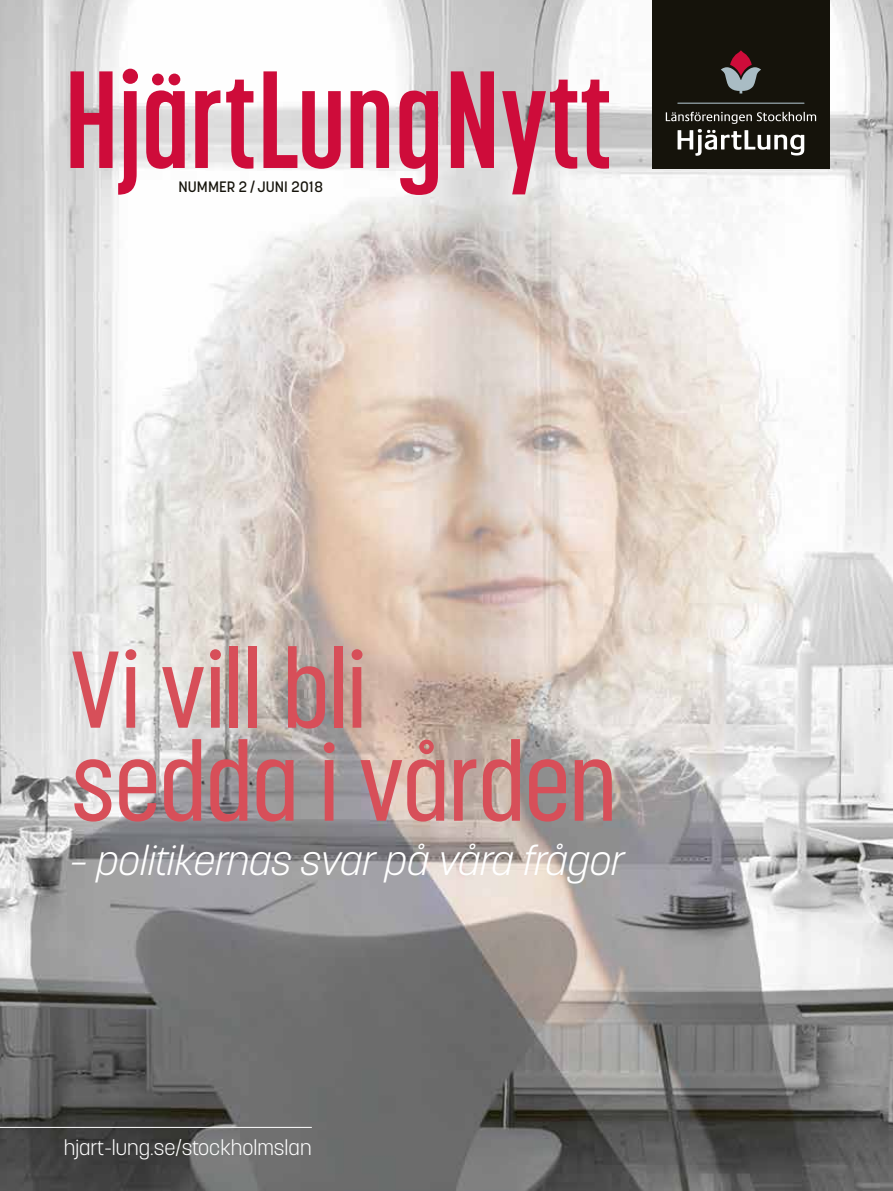
<style>
.page{position:relative;width:893px;height:1191px;background:#fff}
.page>*{position:absolute;margin:0;border:0;box-sizing:border-box;transform-origin:0 0}
.t1{font:500 108px/93px "Korolev Condensed";letter-spacing:-.02em;color:#d74f59}
.t2{font:italic 300 40.5px "Korolev";color:#fff}
.t3{font:300 21px "Korolev";color:#fff}
.t4{font:500 15px "Korolev";color:#15130b}
</style>
<div class="page">
<img style="left:0;top:0;width:893px;height:1191px">
<div style="left:652px;top:0;width:177px;height:168px;background:#15130b"></div>
<hr style="left:677px;top:103px;width:127px;height:1px;background:#a9bcc4">
<svg style="left:721px;top:50px;width:40px;height:43px"></svg>
<svg style="left:666px;top:112px;width:150px;height:44px"></svg>
<svg style="left:70px;top:69px;width:539px;height:126px"></svg>
<hr style="left:0;top:1127px;width:312px;height:1px;background:#fff">
<p class="t4" style="left:179px;top:177px;width:146px">NUMMER 2 / JUNI 2018</p>
<h1 class="t1" style="left:70px;top:643px;width:548px">Vi vill bli sedda i vården</h1>
<p class="t2" style="left:70px;top:834px;width:556px">– politikernas svar på våra frågor</p>
<p class="t3" style="left:64px;top:1134px;width:249px">hjart-lung.se/stockholmslan</p>
</div>
